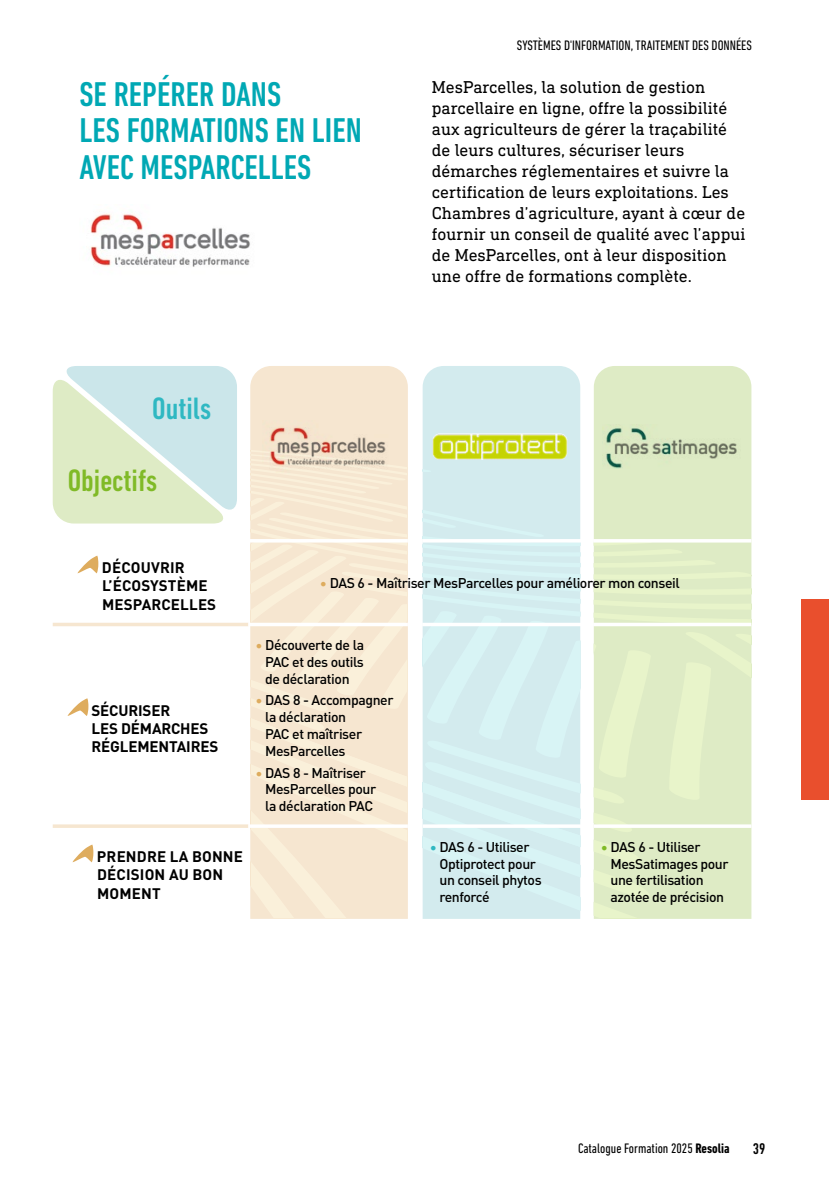
<style>
.page{position:relative;width:829px;height:1191px;background:#fff}
.page>*{position:absolute;margin:0;border:0;box-sizing:border-box;transform-origin:0 0}
.t1{font:500 condensed 35px/36.8px "DIN Next LT Pro";color:#00a8b4}
.t2{font:500 condensed 31.5px "DIN Next LT Pro";color:#80ba27}
.t3{font:500 condensed 31.5px "DIN Next LT Pro";color:#2fb8c2}
.t4{font:17.5px/21px "DIN Next Slab Pro";color:#000}
.t5{font:500 condensed 15.75px "DIN Next LT Pro";color:#000}
.t6{font:700 15.05px/18.2px "DIN Pro";letter-spacing:.01em;color:#000}
.t7{font:700 15.05px/18.2px "DIN Pro";letter-spacing:-.01em;color:#000}
.t8{font:500 14px/16.8px "DIN Pro";letter-spacing:-.03em;color:#000}
.t9{font:condensed 14px "DIN Next LT Pro";color:#000}
.s1{color:#deac5e}
.s2{color:#2fb8c2}
.s3{color:#80ba27}
.s4{font-weight:700}
</style>
<div class="page">
<div style="left:593px;top:366px;width:158px;height:80px;background:#deebc5"></div>
<div style="left:422px;top:366px;width:158px;height:80px;background:#d3ebee"></div>
<div style="left:250px;top:366px;width:158px;height:80px;background:#f6e6d0"></div>
<svg style="left:250px;top:446px;width:158px;height:473px;background:#f7e8d3"></svg>
<img style="left:90px;top:213px;width:160px;height:54px">
<svg style="left:53px;top:366px;width:184px;height:157px;background:#d6e9d9"></svg>
<img style="left:262px;top:420px;width:133px;height:53px">
<img style="left:602px;top:424px;width:138px;height:22px">
<img style="left:432px;top:433px;width:135px;height:13px">
<hr style="left:53px;top:623px;width:195px;height:3px;background:#f6e6d0">
<hr style="left:248px;top:623px;width:160px;height:3px;background:#fff">
<svg style="left:53px;top:824px;width:195px;height:4px"></svg>
<svg style="left:250px;top:824px;width:158px;height:4px"></svg>
<hr style="left:248px;top:539px;width:160px;height:3px;background:#fff">
<svg style="left:422px;top:446px;width:329px;height:473px;background:#dbedda"></svg>
<hr style="left:593px;top:539px;width:158px;height:3px;background:#fff">
<svg style="left:78px;top:555px;width:20px;height:18px"></svg>
<svg style="left:68px;top:698px;width:20px;height:18px"></svg>
<svg style="left:73px;top:844px;width:20px;height:18px"></svg>
<div style="left:800px;top:599px;width:28px;height:200px;background:#e94f2d"></div>
<h1 class="t1" style="left:79px;top:75px;width:284px">SE REPÉRER DANS<br>LES FORMATIONS EN LIEN<br>AVEC MESPARCELLES</h1>
<h2 class="t3" style="left:152px;top:390px;width:61px">Outils</h2>
<h2 class="t2" style="left:68px;top:462px;width:91px">Objectifs</h2>
<p class="t9" style="left:517px;top:38px;width:236px">SYSTÈMES D'INFORMATION, TRAITEMENT DES DONNÉES</p>
<p class="t4" style="left:432px;top:76px;width:315px">MesParcelles, la solution de gestion parcellaire en ligne, offre la possibilité aux agriculteurs de gérer la traçabilité de leurs cultures, sécuriser leurs démarches réglementaires et suivre la certification de leurs exploitations. Les Chambres d’agriculture, ayant à cœur de fournir un conseil de qualité avec l’appui de MesParcelles, ont à leur disposition une offre de formations complète.</p>
<p class="t6" style="left:102px;top:558px;width:116px">DÉCOUVRIR<br>L’ÉCOSYSTÈME<br>MESPARCELLES</p>
<p class="t7" style="left:91px;top:700px;width:128px">SÉCURISER<br>LES DÉMARCHES<br>RÉGLEMENTAIRES</p>
<p class="t8" style="left:320px;top:573px;width:361px"><span class="s1">•</span> DAS 6 - Maîtriser MesParcelles pour améliorer mon conseil</p>
<p class="t8" style="left:265px;top:636px;width:100px;text-align:justify;text-indent:-10px"><span class="s1">•</span> Découverte de la PAC et des outils de déclaration</p>
<p class="t8" style="left:265px;top:691px;width:130px;text-indent:-10px"><span class="s1">•</span> DAS 8 - Accompagner la déclaration<br>PAC et maîtriser<br>MesParcelles</p>
<p class="t8" style="left:265px;top:763px;width:113px;text-indent:-10px"><span class="s1">•</span> DAS 8 - Maîtriser<br>MesParcelles pour la déclaration PAC</p>
<p class="t6" style="left:97px;top:846px;width:147px">PRENDRE LA BONNE<br>DÉCISION AU BON<br>MOMENT</p>
<p class="t8" style="left:439px;top:837px;width:104px;text-indent:-10px"><span class="s2">•</span> DAS 6 - Utiliser<br>Optiprotect pour un conseil phytos renforcé</p>
<p class="t8" style="left:610px;top:837px;width:120px;text-indent:-10px"><span class="s3">•</span> DAS 6 - Utiliser<br>MesSatimages pour une fertilisation azotée de précision</p>
<p class="t9" style="left:578px;top:1140px;width:153px">Catalogue Formation 2025 <span class="s4">Resolia</span></p>
<p class="t5" style="left:752px;top:1139px;width:14px">39</p>
</div>
